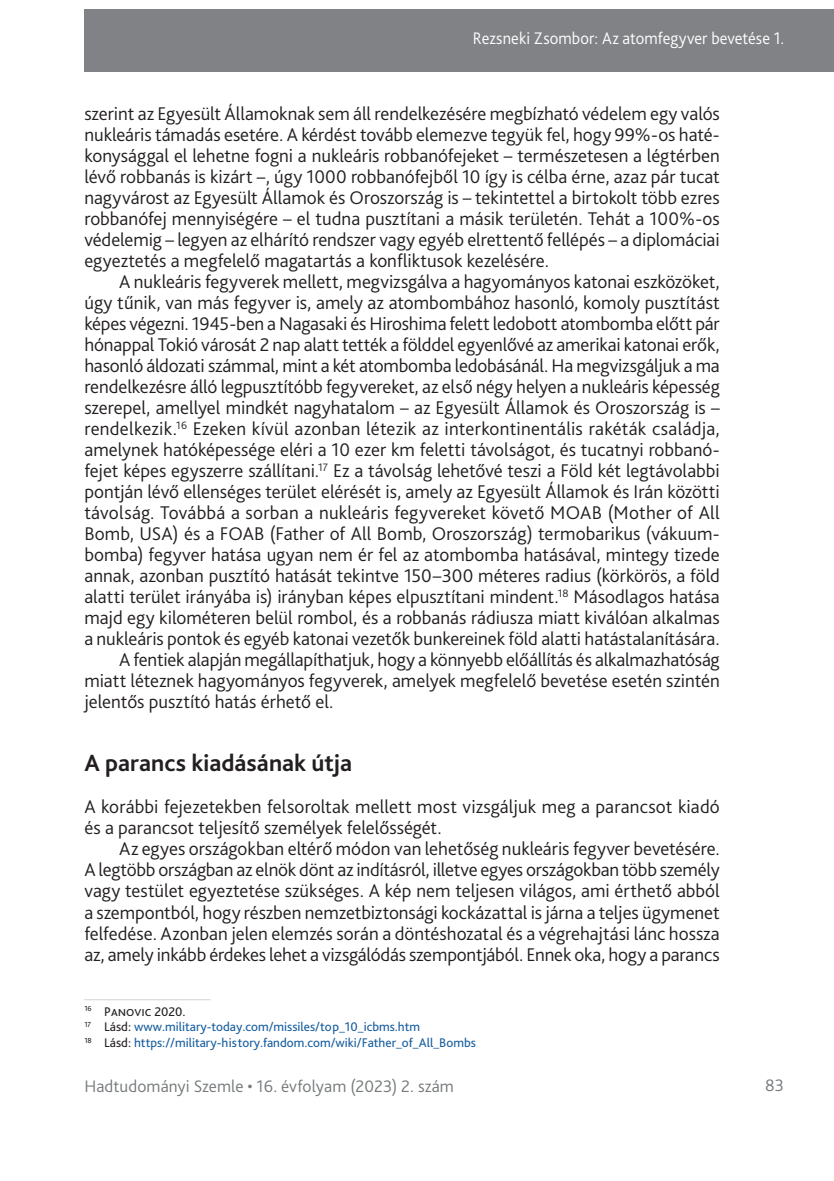
<style>
.page{position:relative;width:834px;height:1181px;background:#fff}
.page>*{position:absolute;margin:0;border:0;box-sizing:border-box;transform-origin:0 0}
._1_1__Head{font:700 24.5px "Bliss Pro";color:#231f20}
._1__Body{font:300 19.25px/21px "Bliss Pro";color:#231f20;text-align:justify}
._2__Body_1st_paragraph{font:300 19.25px/21px "Bliss Pro";letter-spacing:.005em;color:#231f20}
.t1{font:300 17.5px "Bliss Pro";letter-spacing:.005em;color:#767a7c}
.t2{font:300 17.5px "Bliss Pro";letter-spacing:.015em;color:#fff;scale:.95 1}
.Lábjegyzet{font:13.12px "Bliss Pro";color:#175d9e}
.Lábjegyzet-2{font:13.12px "Bliss Pro";color:#231f20}
.s1{color:#231f20}
</style>
<div class="page">
<div style="left:84px;top:9px;width:749px;height:63px;background:#808285"></div>
<hr style="left:84px;top:999px;width:126px;height:1px;background:#d1d2d4">
<p class="t2" style="left:472px;top:27px;width:329px">Rezsneki Zsombor: Az atomfegyver bevetése 1.</p>
<p class="_1__Body" style="left:84px;top:103px;width:637px">szerint az Egyesült Államoknak sem áll rendelkezésére megbízható védelem egy valós nukleáris támadás esetére. A kérdést tovább elemezve tegyük fel, hogy 99%-os haté&shy;konysággal el lehetne fogni a nukleáris robbanófejeket – természetesen a légtérben lévő robbanás is kizárt –, úgy 1000 robbanófejből 10 így is célba érne, azaz pár tucat nagyvárost az Egyesült Államok és Oroszország is – tekintettel a birtokolt több ezres robbanófej mennyiségére – el tudna pusztítani a másik területén. Tehát a -100%-os védelemig – legyen az elhárító rendszer vagy egyéb elrettentő fellépés – a diplomáciai egyeztetés a megfelelő magatartás a konfliktusok kezelésére.</p>
<p class="_1__Body" style="left:84px;top:271px;width:636px;text-indent:35px">A nukleáris fegyverek mellett, megvizsgálva a hagyományos katonai eszközöket, úgy tűnik, van más fegyver is, amely az atombombához hasonló, komoly pusztítást képes végezni. 1945-ben a Nagasaki és Hiroshima felett ledobott atombomba előtt pár hónappal Tokió városát 2 nap alatt tették a földdel egyenlővé az amerikai katonai erők, hasonló áldozati számmal, mint a két atombomba ledobásánál. Ha megvizsgáljuk a ma rendelkezésre álló legpusztítóbb fegyvereket, az első négy helyen a nukleáris képesség szerepel, amellyel mindkét nagyhatalom – az Egyesült Államok és Oroszország is – rendelkezik.<sup>16</sup> Ezeken kívül azonban létezik az interkontinentális rakéták családja, amelynek hatóképessége eléri a -10 ezer km feletti távolságot, és tucatnyi robbanó&shy;fejet képes egyszerre szállítani.<sup>17</sup> Ez a távolság lehetővé teszi a Föld két legtávolabbi pontján lévő ellenséges terület elérését is, amely az Egyesült Államok és Irán közötti távolság. Továbbá a sorban a nukleáris fegyvereket követő MOAB (Mother of All Bomb, USA) és a FOAB (Father of All Bomb, Oroszország) termobarikus (vákuum&shy;bomba) fegyver hatása ugyan nem ér fel az atombomba hatásával, mintegy tizede annak, azonban pusztító hatását tekintve 150–300 méteres radius (körkörös, a föld alatti terület irányába is) irányban képes elpusztítani mindent.<sup>18</sup> Másodlagos hatása majd egy kilométeren belül rombol, és a robbanás rádiusza miatt kiválóan alkalmas a nukleáris pontok és egyéb katonai vezetők bunkereinek föld alatti hatástalanítására.</p>
<p class="_1__Body" style="left:84px;top:649px;width:636px;text-indent:35px">A fentiek alapján megállapíthatjuk, hogy a könnyebb előállítás és alkalmazhatóság miatt léteznek hagyományos fegyverek, amelyek megfelelő bevetése esetén szintén jelentős pusztító hatás érhető el.</p>
<p class="_1_1__Head" style="left:84px;top:748px;width:269px">A parancs kiadásának útja</p>
<p class="_2__Body_1st_paragraph" style="left:84px;top:796px;width:637px">A korábbi fejezetekben felsoroltak mellett most vizsgáljuk meg a parancsot kiadó és a parancsot teljesítő személyek felelősségét.</p>
<p class="_1__Body" style="left:84px;top:838px;width:637px;text-indent:35px">Az egyes országokban eltérő módon van lehetőség nukleáris fegyver bevetésére.<br>A legtöbb országban az elnök dönt az indításról, illetve egyes országokban több személy vagy testület egyeztetése szükséges. A kép nem teljesen világos, ami érthető abból a szempontból, hogy részben nemzetbiztonsági kockázattal is járna a teljes ügymenet felfedése. Azonban jelen elemzés során a döntéshozatal és a végrehajtási lánc hossza az, amely inkább érdekes lehet a vizsgálódás szempontjából. Ennek oka, hogy a parancs</p>
<p class="Lábjegyzet-2" style="left:84px;top:1003px;width:103px"><sup>16</sup> Panovic 2020.</p>
<p class="Lábjegyzet" style="left:84px;top:1018px;width:337px"><sup>17</sup> <span class="s1">Lásd:</span> www.military-today.com/missiles/top_10_icbms.htm</p>
<p class="Lábjegyzet" style="left:84px;top:1034px;width:393px"><sup>18</sup> <span class="s1">Lásd:</span> https://military-history.fandom.com/wiki/Father_of_All_Bombs</p>
<p class="t1" style="left:84px;top:1075px;width:371px">Hadtudományi Szemle • 16. évfolyam (2023) 2. szám</p>
<p class="t1" style="left:765px;top:1074px;width:20px">83</p>
</div>
